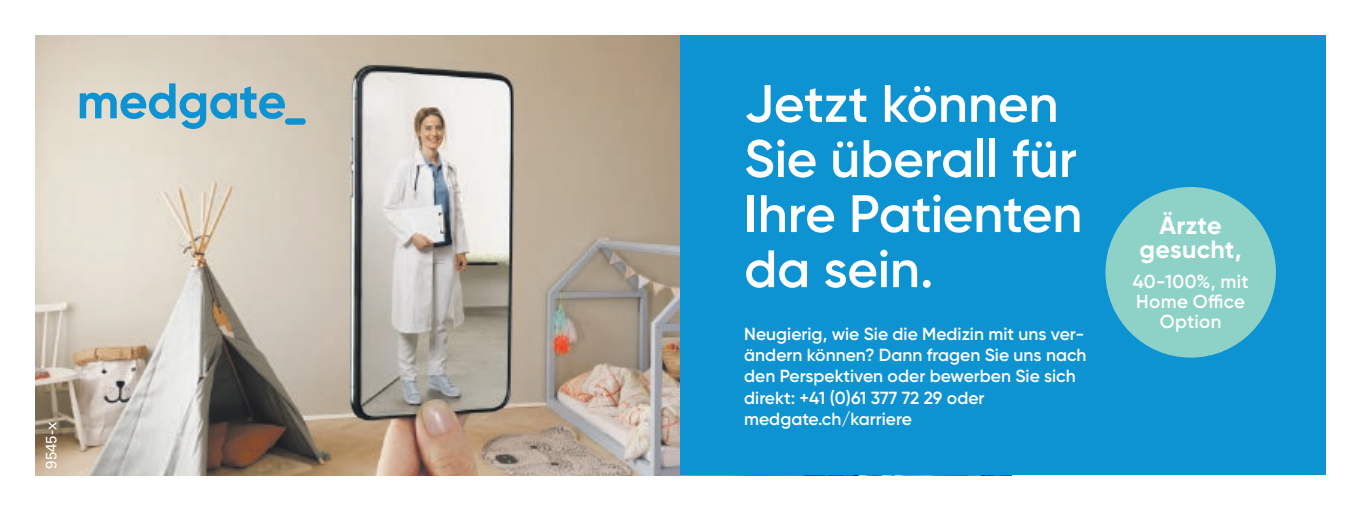
<style>
.page{position:relative;width:1361px;height:518px;background:#fff}
.page>*{position:absolute;margin:0;border:0;box-sizing:border-box;transform-origin:0 0}
.t1{font:600 52.5px/55px "Gilroy";color:#fff}
.t2{font:700 25px/23.8px "Gilroy";letter-spacing:.01em;color:#fff;text-align:center}
.t3{font:600 18.75px/20px "Gilroy";letter-spacing:.02em;color:#fff;text-align:center}
.t4{font:600 17.5px/21.2px "Gilroy";color:#fff}
.Norm_rechts{font:15px "Univers LT Std";color:#fff}
</style>
<div class="page">
<img style="left:35px;top:35px;width:645px;height:440px">
<div style="left:680px;top:35px;width:645px;height:440px;background:#0d92d2"></div>
<svg style="left:80px;top:83px;width:226px;height:46px;background:#98bec8"></svg>
<div style="left:1105px;top:187px;width:171px;height:170px;background:#8ed2c7;border-radius:50%"></div>
<p class="Norm_rechts" style="left:42px;top:468px;width:48px;rotate:-90deg">9545-x</p>
<p class="t1" style="left:744px;top:75px;width:339px">Jetzt können<br>Sie überall für<br>Ihre Patienten da sein.</p>
<p class="t4" style="left:744px;top:322px;width:344px">Neugierig, wie Sie die Medizin mit uns ver&shy;ändern können? Dann fragen Sie uns nach den Perspektiven oder bewerben Sie sich direkt: +41 (0)61 377 72 29 oder medgate.ch/karriere</p>
<p class="t2" style="left:1139px;top:213px;width:104px">Ärzte gesucht,</p>
<p class="t3" style="left:1132px;top:271px;width:118px">40-100%, mit<br>Home Office<br>Option</p>
</div>
